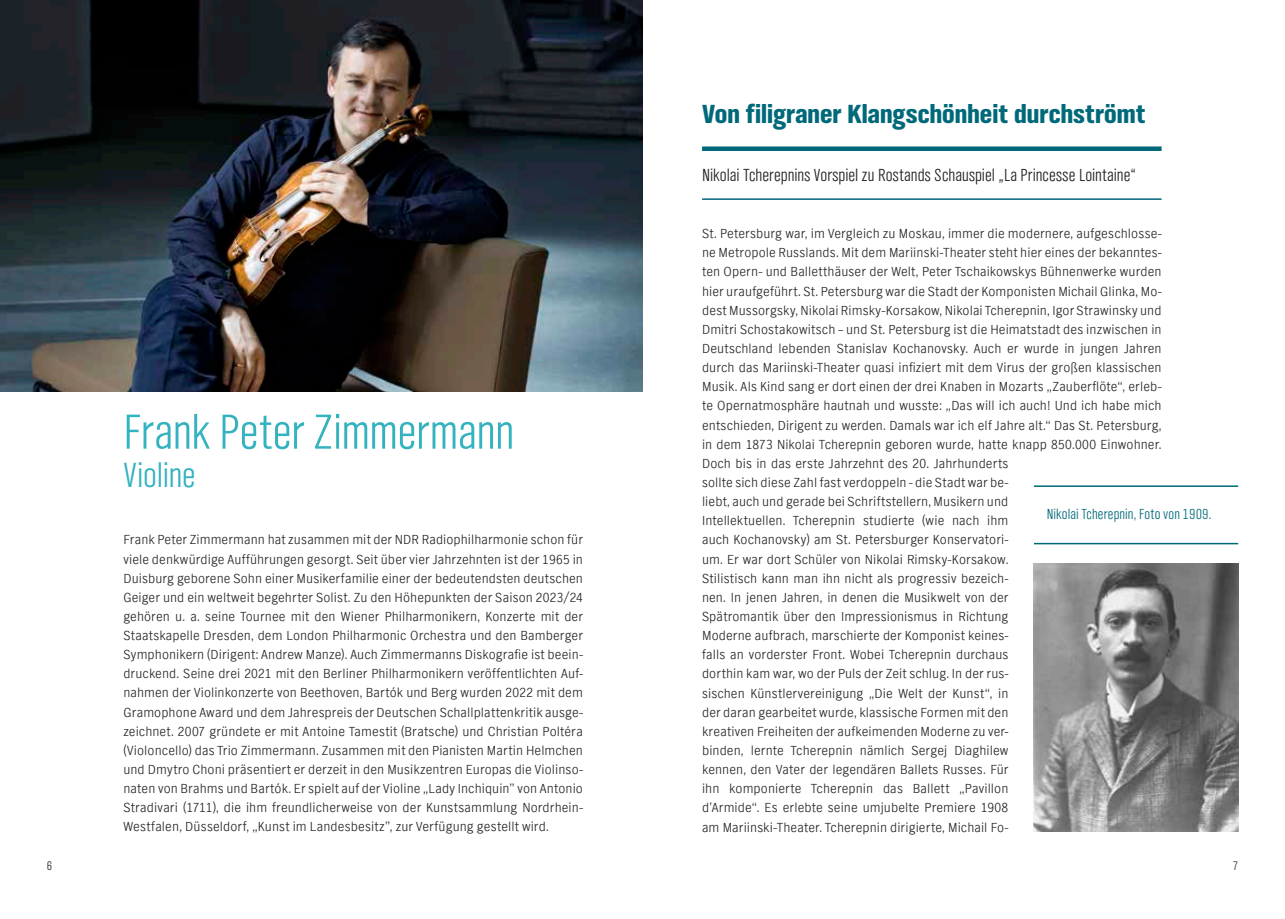
<style>
.page{position:relative;width:1285px;height:919px;background:#fff}
.page>*{position:absolute;margin:0;border:0;box-sizing:border-box;transform-origin:0 0}
.t1{font:300 51px "NDR Sans Cond";letter-spacing:-.005em;color:#33b2bf}
.t2{font:300 36px "NDR Sans Cond";letter-spacing:-.01em;color:#33b2bf}
.t3{font:900 27px "NDR Sans Cond";color:#006979}
.t4{font:300 18px "NDR Sans Cond";color:#231f20}
.t5{font:300 15px "NDR Sans Cond";letter-spacing:.005em;color:#006979}
.t6{font:300 13.5px/19.2px "NDR Sans";letter-spacing:.01em;color:#231f20}
.t7{font:300 12.75px "NDR Sans Cond";color:#231f20}
</style>
<div class="page">
<div style="left:702px;top:146px;width:459px;height:5px;background:#006979"></div>
<hr style="left:702px;top:198px;width:459px;height:2px;background:#006979">
<img style="left:1033px;top:563px;width:204px;height:268px">
<hr style="left:1033px;top:485px;width:204px;height:2px;background:#006979">
<hr style="left:1033px;top:543px;width:204px;height:1px;background:#006979">
<img style="left:0;top:0;width:642px;height:391px">
<h1 class="t1" style="left:123px;top:401px;width:392px">Frank Peter Zimmermann</h1>
<h2 class="t2" style="left:123px;top:453px;width:74px">Violine</h2>
<p class="t6" style="left:123px;top:530px;width:461px;text-align:justify">Frank Peter Zimmermann hat zusammen mit der NDR Radiophilharmonie schon für viele denkwürdige Aufführungen gesorgt. Seit über vier Jahrzehnten ist der 1965 in Duisburg geborene Sohn einer Musikerfamilie einer der bedeutendsten deutschen Geiger und ein weltweit begehrter Solist. Zu den Höhepunkten der Saison 2023/24 gehören u. a. seine Tournee mit den Wiener Philharmonikern, Konzerte mit der Staatskapelle Dresden, dem London Philharmonic Orchestra und den Bamberger Symphonikern (Dirigent: Andrew Manze). Auch Zimmermanns Diskografie ist beein&shy;druckend. Seine drei 2021 mit den Berliner Philharmonikern veröffentlichten Auf&shy;nahmen der Violinkonzerte von Beethoven, Bartók und Berg wurden 2022 mit dem Gramophone Award und dem Jahrespreis der Deutschen Schallplattenkritik ausge&shy;zeichnet. 2007 gründete er mit Antoine Tamestit (Bratsche) und Christian Poltéra (Violoncello) das Trio Zimmermann. Zusammen mit den Pianisten Martin Helmchen und Dmytro Choni präsentiert er derzeit in den Musikzentren Europas die Violinso&shy;naten von Brahms und Bartók. Er spielt auf der Violine „Lady Inchiquin” von Antonio Stradivari (1711), die ihm freundlicherweise von der Kunstsammlung Nordrhein-Westfalen, Düsseldorf, „Kunst im Landesbesitz”, zur Verfügung gestellt wird.</p>
<h3 class="t3" style="left:702px;top:97px;width:445px">Von filigraner Klangschönheit durchströmt</h3>
<h3 class="t4" style="left:702px;top:164px;width:435px">Nikolai Tcherepnins Vorspiel zu Rostands Schauspiel „La Princesse Lointaine“</h3>
<p class="t6" style="left:702px;top:224px;width:461px">St. Petersburg war, im Vergleich zu Moskau, immer die modernere, aufgeschlosse&shy;ne Metropole Russlands. Mit dem Mariinski-Theater steht hier eines der bekanntes&shy;ten Opern- und Balletthäuser der Welt, Peter Tschaikowskys Bühnenwerke wurden hier uraufgeführt. St. Petersburg war die Stadt der Komponisten Michail Glinka, Mo&shy;dest Mussorgsky, Nikolai Rimsky-Korsakow, Nikolai Tcherepnin, Igor Strawinsky und Dmitri Schostakowitsch – und St. Petersburg ist die Heimatstadt des inzwischen in Deutschland lebenden Stanislav Kochanovsky. Auch er wurde in jungen Jahren durch das Mariinski-Theater quasi infiziert mit dem Virus der großen klassischen Musik. Als Kind sang er dort einen der drei Knaben in Mozarts „Zauberflöte“, erleb&shy;te Opernatmosphäre hautnah und wusste: „Das will ich auch! Und ich habe mich entschieden, Dirigent zu werden. Damals war ich elf Jahre alt.“ Das St. Petersburg, in dem 1873 Nikolai Tcherepnin geboren wurde, hatte knapp 850.000 Einwohner.<br>Doch bis in das erste Jahrzehnt des 20. Jahrhunderts<br>sollte sich diese Zahl fast verdoppeln - die Stadt war be-<br>liebt, auch und gerade bei Schriftstellern, Musikern und<br>Intellektuellen. Tcherepnin studierte (wie nach ihm<br>auch Kochanovsky) am St. Petersburger Konservatori-<br>um. Er war dort Schüler von Nikolai Rimsky-Korsakow.<br>Stilistisch kann man ihn nicht als progressiv bezeich-<br>nen. In jenen Jahren, in denen die Musikwelt von der<br>Spätromantik über den Impressionismus in Richtung<br>Moderne aufbrach, marschierte der Komponist keines-<br>falls an vorderster Front. Wobei Tcherepnin durchaus<br>dorthin kam war, wo der Puls der Zeit schlug. In der rus-<br>sischen Künstlervereinigung „Die Welt der Kunst“, in<br>der daran gearbeitet wurde, klassische Formen mit den<br>kreativen Freiheiten der aufkeimenden Moderne zu ver-<br>binden, lernte Tcherepnin nämlich Sergej Diaghilew<br>kennen, den Vater der legendären Ballets Russes. Für<br>ihn komponierte Tcherepnin das Ballett „Pavillon<br>d’Armide“. Es erlebte seine umjubelte Premiere 1908<br>am Mariinski-Theater. Tcherepnin dirigierte, Michail Fo-</p>
<p class="t5" style="left:1046px;top:505px;width:166px">Nikolai Tcherepnin, Foto von 1909.</p>
<p class="t7" style="left:47px;top:857px;width:7px">6</p>
<p class="t7" style="left:1232px;top:857px;width:7px">7</p>
</div>
